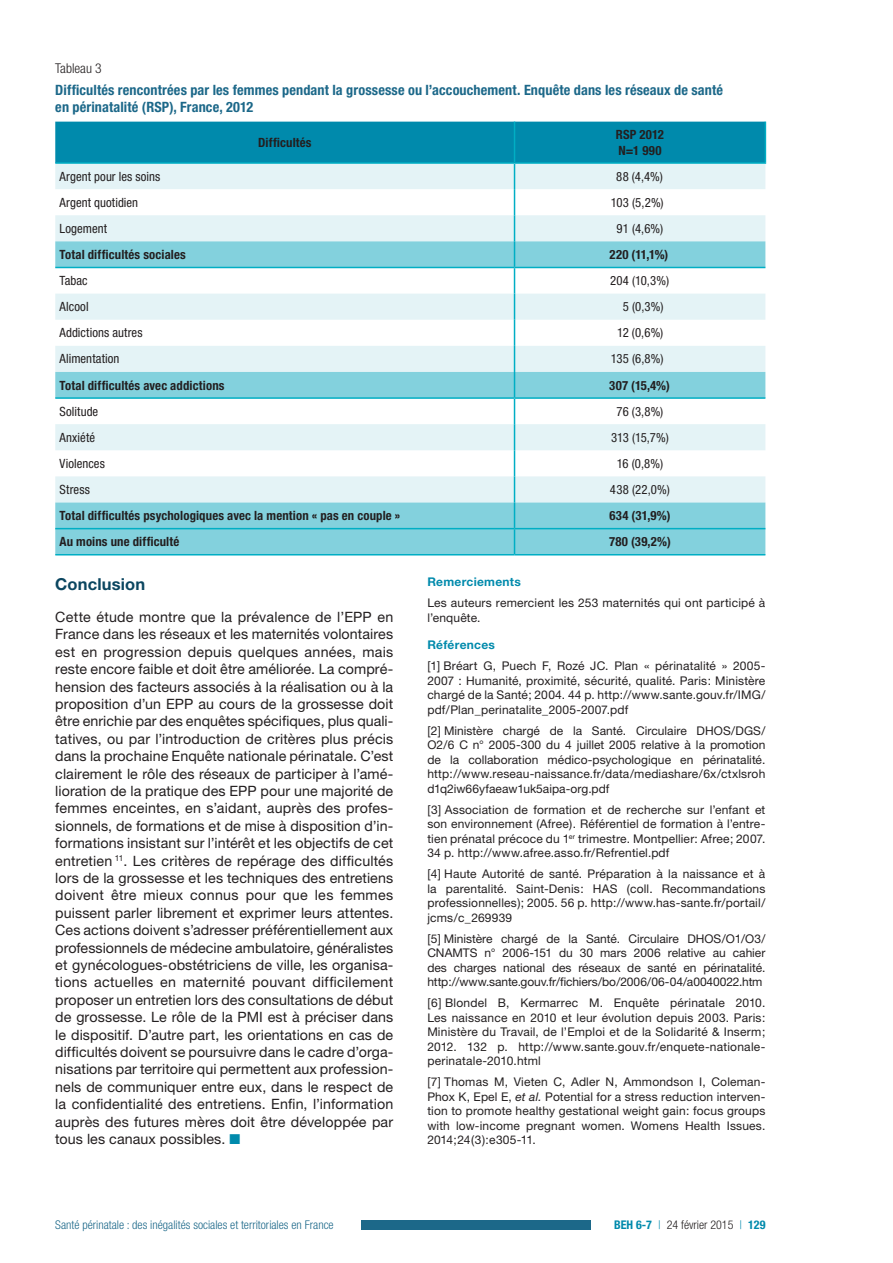
<style>
.page{position:relative;width:893px;height:1263px;background:#fff}
.page>*{position:absolute;margin:0;border:0;box-sizing:border-box;transform-origin:0 0}
.t1{font:700 16.5px "Helvetica Neue";letter-spacing:.01em;color:#0b4660}
.t2{font:14.25px/17.4px "Helvetica Neue";letter-spacing:.01em;color:#231f20;text-align:justify}
.t3{font:700 condensed 14.25px/17.1px "Helvetica Neue LT Std";letter-spacing:.01em;color:#1c6889}
.t4{font:300 condensed 13.5px "Helvetica Neue LT Std";color:#231f20}
.t5{font:condensed 12.75px "Helvetica Neue LT Std";letter-spacing:.01em;color:#231f20}
.t6{font:700 condensed 12.75px/15.3px "Helvetica Neue LT Std";letter-spacing:.01em;color:#231f20}
.t7{font:12px/14.4px "Helvetica Neue";letter-spacing:.015em;color:#231f20;text-align:justify}
.t8{font:300 condensed 12px "Helvetica Neue LT Std";color:#1c6889}
.t9{font:300 condensed 12px "Helvetica Neue LT Std";color:#231f20}
.t10{font:700 12px "Helvetica Neue";letter-spacing:.025em;color:#008aac}
.s1{color:#008aac}
.s2{font-style:italic}
.s3{font-family:"Helvetica Neue";font-weight:700;color:#008aac}
</style>
<div class="page">
<div style="left:361px;top:1220px;width:230px;height:10px;background:#1c6889"></div>
<hr style="left:765px;top:122px;width:1px;height:40px;background:#00aec4">
<svg style="left:55px;top:122px;width:710px;height:432px"></svg>
<hr style="left:55px;top:554px;width:459px;height:1px;background:#00aec4">
<hr style="left:514px;top:554px;width:251px;height:1px;background:#00aec4">
<hr style="left:55px;top:162px;width:459px;height:2px;background:#00aec4">
<hr style="left:514px;top:162px;width:252px;height:2px;background:#00aec4">
<hr style="left:55px;top:267px;width:459px;height:1px;background:#00aec4">
<hr style="left:514px;top:267px;width:251px;height:1px;background:#00aec4">
<hr style="left:55px;top:397px;width:459px;height:2px;background:#00aec4">
<hr style="left:514px;top:397px;width:251px;height:2px;background:#00aec4">
<hr style="left:55px;top:528px;width:459px;height:1px;background:#00aec4">
<hr style="left:514px;top:528px;width:251px;height:1px;background:#00aec4">
<p class="t4" style="left:55px;top:61px;width:48px">Tableau 3</p>
<p class="t3" style="left:55px;top:81px;width:669px">Difficultés rencontrées par les femmes pendant la grossesse ou l’accouchement. Enquête dans les réseaux de santé en périnatalité (RSP), France, 2012</p>
<p class="t6" style="left:258px;top:135px;width:55px">Difficultés</p>
<p class="t6" style="left:616px;top:127px;width:50px">RSP 2012<br>N=1 990</p>
<p class="t5" style="left:60px;top:169px;width:102px">Argent pour les soins</p>
<p class="t5" style="left:616px;top:169px;width:48px">88 (4,4%)</p>
<p class="t5" style="left:60px;top:195px;width:80px">Argent quotidien</p>
<p class="t5" style="left:611px;top:195px;width:54px">103 (5,2%)</p>
<p class="t5" style="left:60px;top:221px;width:49px">Logement</p>
<p class="t5" style="left:617px;top:221px;width:48px">91 (4,6%)</p>
<p class="t6" style="left:60px;top:247px;width:128px">Total difficultés sociales</p>
<p class="t6" style="left:610px;top:247px;width:60px">220 (11,1%)</p>
<p class="t5" style="left:60px;top:273px;width:30px">Tabac</p>
<p class="t5" style="left:610px;top:273px;width:61px">204 (10,3%)</p>
<p class="t5" style="left:60px;top:299px;width:31px">Alcool</p>
<p class="t5" style="left:623px;top:299px;width:42px">5 (0,3%)</p>
<p class="t5" style="left:60px;top:325px;width:85px">Addictions autres</p>
<p class="t5" style="left:617px;top:325px;width:48px">12 (0,6%)</p>
<p class="t5" style="left:60px;top:352px;width:61px">Alimentation</p>
<p class="t5" style="left:611px;top:352px;width:54px">135 (6,8%)</p>
<p class="t6" style="left:60px;top:377px;width:167px">Total difficultés avec addictions</p>
<p class="t6" style="left:609px;top:377px;width:62px">307 (15,4%)</p>
<p class="t5" style="left:60px;top:404px;width:40px">Solitude</p>
<p class="t5" style="left:616px;top:404px;width:48px">76 (3,8%)</p>
<p class="t5" style="left:60px;top:430px;width:37px">Anxiété</p>
<p class="t5" style="left:611px;top:430px;width:59px">313 (15,7%)</p>
<p class="t5" style="left:60px;top:456px;width:47px">Violences</p>
<p class="t5" style="left:617px;top:456px;width:48px">16 (0,8%)</p>
<p class="t5" style="left:60px;top:482px;width:32px">Stress</p>
<p class="t5" style="left:610px;top:482px;width:61px">438 (22,0%)</p>
<p class="t6" style="left:60px;top:508px;width:342px">Total difficultés psychologiques avec la mention « pas en couple »</p>
<p class="t6" style="left:609px;top:508px;width:63px">634 (31,9%)</p>
<p class="t6" style="left:60px;top:534px;width:121px">Au moins une difficulté</p>
<p class="t6" style="left:609px;top:534px;width:63px">780 (39,2%)</p>
<h1 class="t1" style="left:55px;top:574px;width:91px">Conclusion</h1>
<p class="t2" style="left:55px;top:608px;width:340px">Cette étude montre que la prévalence de l’EPP en France dans les réseaux et les maternités volontaires est en progression depuis quelques années, mais reste encore faible et doit être améliorée. La compré&shy;hension des facteurs associés à la réalisation ou à la proposition d’un EPP au cours de la grossesse doit être enrichie par des enquêtes spécifiques, plus quali&shy;tatives, ou par l’introduction de critères plus précis dans la prochaine Enquête nationale périnatale. C’est clairement le rôle des réseaux de participer à l’amé&shy;lioration de la pratique des EPP pour une majorité de femmes enceintes, en s’aidant, auprès des profes&shy;sionnels, de formations et de mise à disposition d’in&shy;formations insistant sur l’intérêt et les objectifs de cet entretien <sup>11</sup>. Les critères de repérage des difficultés lors de la grossesse et les techniques des entretiens doivent être mieux connus pour que les femmes puissent parler librement et exprimer leurs attentes.<br>Ces actions doivent s’adresser préférentiellement aux professionnels de médecine ambulatoire, généralistes et gynécologues-obstétriciens de ville, les organisa&shy;tions actuelles en maternité pouvant difficilement proposer un entretien lors des consultations de début de grossesse. Le rôle de la PMI est à préciser dans le dispositif. D’autre part, les orientations en cas de difficultés doivent se poursuivre dans le cadre d’orga&shy;nisations par territoire qui permettent aux profession&shy;nels de communiquer entre eux, dans le respect de la confidentialité des entretiens. Enfin, l’information auprès des futures mères doit être développée par tous les canaux possibles. <span class="s1">■</span></p>
<p class="t10" style="left:427px;top:574px;width:95px">Remerciements</p>
<p class="t7" style="left:427px;top:596px;width:340px">Les auteurs remercient les 253 maternités qui ont participé à l’enquête.</p>
<p class="t10" style="left:427px;top:637px;width:69px">Références</p>
<p class="t7" style="left:427px;top:659px;width:340px">[1] Bréart G, Puech F, Rozé JC. Plan « périnatalité » 2005- 2007 : Humanité, proximité, sécurité, qualité. Paris: Ministère chargé de la Santé; 2004. 44 p. http://www.sante.gouv.fr/IMG/ pdf/Plan_perinatalite_2005-2007.pdf</p>
<p class="t7" style="left:427px;top:723px;width:340px">[2] Ministère chargé de la Santé. Circulaire DHOS/DGS/ O2/6 C n° 2005-300 du 4 juillet 2005 relative à la promotion de la collaboration médico-psychologique en périnatalité. http://www.reseau-naissance.fr/data/mediashare/6x/ctxlsroh d1q2iw66yfaeaw1uk5aipa-org.pdf</p>
<p class="t7" style="left:427px;top:802px;width:340px">[3] Association de formation et de recherche sur l’enfant et son environnement (Afree). Référentiel de formation à l’entre&shy;tien prénatal précoce du 1<sup>er</sup> trimestre. Montpellier: Afree; 2007.<br>34 p. http://www.afree.asso.fr/Refrentiel.pdf</p>
<p class="t7" style="left:427px;top:867px;width:340px">[4] Haute Autorité de santé. Préparation à la naissance et à la parentalité. Saint-Denis: HAS (coll. Recommandations professionnelles); 2005. 56 p. http://www.has-sante.fr/portail/ jcms/c_269939</p>
<p class="t7" style="left:427px;top:931px;width:340px">[5] Ministère chargé de la Santé. Circulaire DHOS/O1/O3/ CNAMTS n° 2006-151 du 30 mars 2006 relative au cahier des charges national des réseaux de santé en périnatalité. http://www.sante.gouv.fr/fichiers/bo/2006/06-04/a0040022.htm</p>
<p class="t7" style="left:427px;top:996px;width:340px">[6] Blondel B, Kermarrec M. Enquête périnatale 2010.<br>Les naissance en 2010 et leur évolution depuis 2003. Paris:<br>Ministère du Travail, de l’Emploi et de la Solidarité &amp; Inserm; 2012. 132 p. http://www.sante.gouv.fr/enquete-nationale&shy;perinatale-2010.html</p>
<p class="t7" style="left:427px;top:1075px;width:340px">[7] Thomas M, Vieten C, Adler N, Ammondson I, Coleman-Phox K, Epel E, <span class="s2">et al.</span> Potential for a stress reduction interven&shy;tion to promote healthy gestational weight gain: focus groups with low-income pregnant women. Womens Health Issues.<br>2014;24(3):e305-11.</p>
<p class="t8" style="left:55px;top:1218px;width:280px">Santé périnatale : des inégalités sociales et territoriales en France</p>
<p class="t9" style="left:614px;top:1218px;width:153px"><span class="s3">BEH 6-7</span> <span class="s1">|</span> 24 février 2015 <span class="s1">|</span> <span class="s3">129</span></p>
</div>
